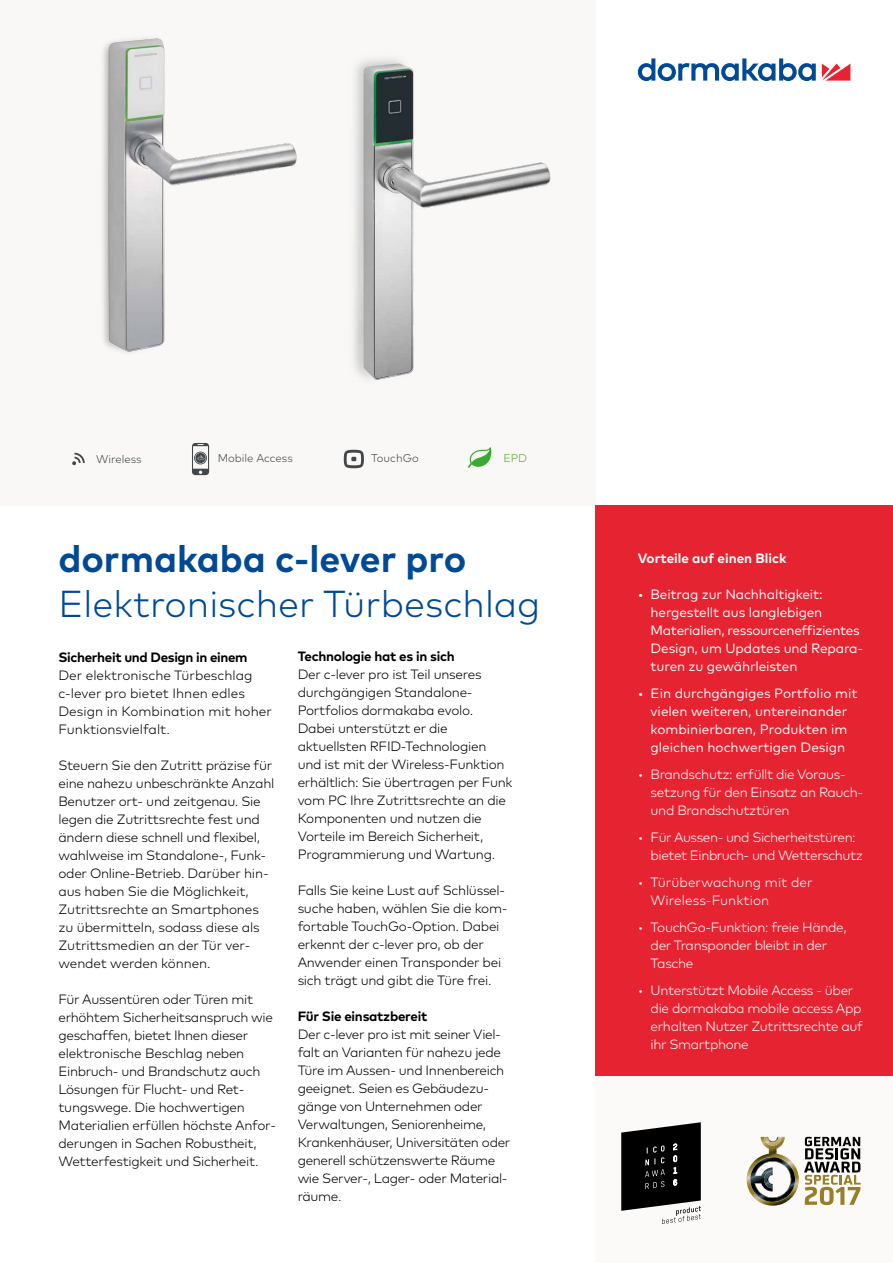
<style>
.page{position:relative;width:893px;height:1263px;background:#fff}
.page>*{position:absolute;margin:0;border:0;box-sizing:border-box;transform-origin:0 0}
.t1{font:300 37.5px "Mark Pro";color:#004994}
.t2{font:700 37.5px "Mark Pro";color:#004994}
.t3{font:300 13.5px/18px "Mark Pro";letter-spacing:-.02em;color:#000}
.t4{font:300 13.5px/18px "Mark Pro";letter-spacing:-.025em;color:#fff}
.t5{font:13.5px/18px "Mark Pro";letter-spacing:-.01em;color:#fff}
.t6{font:300 13.5px/18px "Mark Pro";color:#000}
.t7{font:700 13.5px "Mark Pro";letter-spacing:-.02em;color:#000}
.t8{font:300 13.5px/18px "Mark Pro";letter-spacing:.005em;color:#fff}
.t9{font:700 13.5px "Mark Pro";color:#fff}
.t10{font:300 11.25px "Mark Pro";color:#444749}
.t11{font:300 11.25px "Mark Pro";color:#5ea931}
</style>
<div class="page">
<div style="left:0;top:0;width:595px;height:505px;background:#f9f8f6"></div>
<img style="left:353px;top:58px;width:198px;height:322px">
<img style="left:103px;top:38px;width:194px;height:315px">
<div style="left:595px;top:1075px;width:298px;height:188px;background:#fbfaf9"></div>
<svg style="left:822px;top:64px;width:28px;height:17px"></svg>
<svg style="left:638px;top:58px;width:178px;height:23px"></svg>
<div style="left:595px;top:505px;width:298px;height:570px;background:#e62330"></div>
<svg style="left:344px;top:450px;width:20px;height:18px"></svg>
<svg style="left:192px;top:443px;width:17px;height:32px"></svg>
<svg style="left:72px;top:453px;width:13px;height:12px"></svg>
<svg style="left:468px;top:447px;width:24px;height:21px"></svg>
<svg style="left:621px;top:1122px;width:80px;height:102px"></svg>
<img style="left:747px;top:1137px;width:52px;height:69px">
<svg style="left:764px;top:1137px;width:17px;height:8px"></svg>
<svg style="left:750px;top:1157px;width:45px;height:45px"></svg>
<svg style="left:804px;top:1137px;width:57px;height:68px"></svg>
<p class="t10" style="left:96px;top:450px;width:47px">Wireless</p>
<p class="t10" style="left:218px;top:450px;width:77px">Mobile Access</p>
<p class="t10" style="left:371px;top:450px;width:49px">TouchGo</p>
<p class="t11" style="left:503px;top:449px;width:25px">EPD</p>
<h1 class="t2" style="left:58px;top:530px;width:409px">dormakaba c-lever pro</h1>
<h1 class="t1" style="left:58px;top:575px;width:483px">Elektronischer Türbeschlag</h1>
<p class="t7" style="left:58px;top:646px;width:191px">Sicherheit und Design in einem</p>
<p class="t6" style="left:58px;top:665px;width:215px">Der elektronische Türbeschlag c-lever pro bietet Ihnen edles<br>Design in Kombination mit hoher<br>Funktionsvielfalt.</p>
<p class="t3" style="left:58px;top:755px;width:217px">Steuern Sie den Zutritt präzise für eine nahezu unbeschränkte Anzahl<br>Benutzer ort- und zeitgenau. Sie legen die Zutrittsrechte fest und ändern diese schnell und flexibel, wahlweise im Standalone-, Funk&shy;oder Online-Betrieb. Darüber hin&shy;aus haben Sie die Möglichkeit,<br>Zutrittsrechte an Smartphones zu übermitteln, sodass diese als<br>Zutrittsmedien an der Tür ver&shy;wendet werden können.</p>
<p class="t3" style="left:58px;top:989px;width:219px">Für Aussentüren oder Türen mit erhöhtem Sicherheitsanspruch wie geschaffen, bietet Ihnen dieser elektronische Beschlag neben<br>Einbruch- und Brandschutz auch<br>Lösungen für Flucht- und Ret&shy;tungswege. Die hochwertigen<br>Materialien erfüllen höchste Anfor&shy;derungen in Sachen Robustheit,<br>Wetterfestigkeit und Sicherheit.</p>
<p class="t7" style="left:298px;top:646px;width:159px">Technologie hat es in sich</p>
<p class="t3" style="left:298px;top:665px;width:216px">Der c-lever pro ist Teil unseres durchgängigen Standalone-<br>Portfolios dormakaba evolo.<br>Dabei unterstützt er die aktuellsten RFID-Technologien und ist mit der Wireless-Funktion erhältlich: Sie übertragen per Funk vom PC Ihre Zutrittsrechte an die<br>Komponenten und nutzen die<br>Vorteile im Bereich Sicherheit,<br>Programmierung und Wartung.</p>
<p class="t3" style="left:298px;top:880px;width:211px">Falls Sie keine Lust auf Schlüssel&shy;suche haben, wählen Sie die kom&shy;fortable TouchGo-Option. Dabei erkennt der c-lever pro, ob der<br>Anwender einen Transponder bei sich trägt und gibt die Türe frei.</p>
<p class="t7" style="left:298px;top:1006px;width:131px">Für Sie einsatzbereit</p>
<p class="t3" style="left:298px;top:1024px;width:214px">Der c-lever pro ist mit seiner Viel&shy;falt an Varianten für nahezu jede<br>Türe im Aussen- und Innenbereich geeignet. Seien es Gebäudezu&shy;gänge von Unternehmen oder<br>Verwaltungen, Seniorenheime,<br>Krankenhäuser, Universitäten oder generell schützenswerte Räume wie Server-, Lager- oder Material&shy;räume.</p>
<p class="t9" style="left:638px;top:547px;width:150px">Vorteile auf einen Blick</p>
<p class="t5" style="left:651px;top:584px;width:214px;text-indent:-13px">• Beitrag zur Nachhaltigkeit: hergestellt aus langlebigen<br>Materialien, ressourceneffizientes<br>Design, um Updates und Repara&shy;turen zu gewährleisten</p>
<p class="t5" style="left:638px;top:683px;width:221px;text-align:center">• Ein durchgängiges Portfolio mit vielen weiteren, untereinander kombinierbaren, Produkten im gleichen hochwertigen Design</p>
<p class="t4" style="left:651px;top:764px;width:214px;text-indent:-13px">• Brandschutz: erfüllt die Voraus&shy;setzung für den Einsatz an Rauch&shy;und Brandschutztüren</p>
<p class="t4" style="left:651px;top:827px;width:214px;text-indent:-13px">• Für Aussen- und Sicherheitstüren: bietet Einbruch- und Wetterschutz</p>
<p class="t8" style="left:651px;top:872px;width:164px;text-indent:-13px">• Türüberwachung mit der<br>Wireless-Funktion</p>
<p class="t4" style="left:651px;top:917px;width:198px;text-indent:-13px">• TouchGo-Funktion: freie Hände, der Transponder bleibt in der<br>Tasche</p>
<p class="t4" style="left:651px;top:980px;width:214px;text-indent:-13px">• Unterstützt Mobile Access - über die dormakaba mobile access App erhalten Nutzer Zutrittsrechte auf ihr Smartphone</p>
</div>
